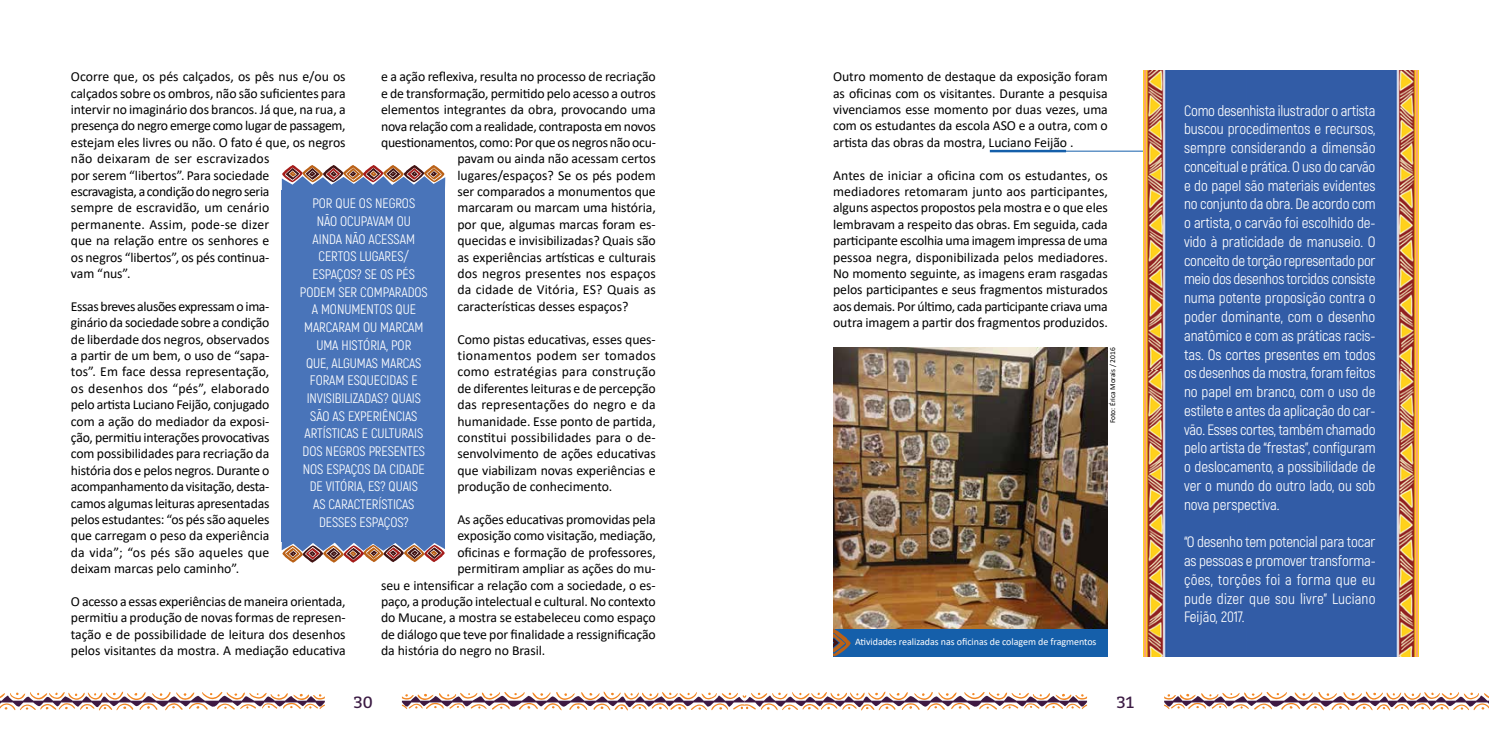
<style>
.page{position:relative;width:1489px;height:745px;background:#fff}
.page>*{position:absolute;margin:0;border:0;box-sizing:border-box;transform-origin:0 0}
.t1{font:16.25px "Bitter";color:#3b1a43}
.t2{font:15px/18.8px "Akrobat";letter-spacing:-.005em;color:#fff;text-align:justify}
.t3{font:13.75px/16.4px "Calibri";letter-spacing:-.005em;color:#000;text-align:justify}
.t4{font:13.75px/17.6px "Akrobat";letter-spacing:-.005em;color:#fff}
.t5{font:10px "Calibri";letter-spacing:-.005em;color:#fff}
.t6{font:7.5px "Calibri";letter-spacing:-.005em;color:#000}
</style>
<div class="page">
<svg style="left:0;top:691px;width:325px;height:19px"></svg>
<svg style="left:402px;top:691px;width:684px;height:19px"></svg>
<svg style="left:1164px;top:691px;width:324px;height:19px"></svg>
<img style="left:833px;top:347px;width:274px;height:281px">
<div style="left:833px;top:628px;width:274px;height:28px;background:#155faa"></div>
<svg style="left:833px;top:628px;width:17px;height:28px"></svg>
<svg style="left:1062px;top:149px;width:81px;height:3px"></svg>
<img style="left:1143px;top:71px;width:103px;height:299px">
<img style="left:1143px;top:370px;width:103px;height:286px">
<img style="left:1246px;top:71px;width:171px;height:299px">
<img style="left:1246px;top:370px;width:171px;height:286px">
<hr style="left:989px;top:150px;width:76px;height:2px;background:#155faa">
<div style="left:282px;top:190px;width:163px;height:351px;background:#4974b9"></div>
<svg style="left:282px;top:165px;width:163px;height:25px"></svg>
<svg style="left:282px;top:541px;width:163px;height:21px"></svg>
<p class="t3" style="left:71px;top:68px;width:276px;text-align:left">Ocorre que, os pés calçados, os pês nus e/ou os calçados sobre os ombros, não são suficientes para intervir no imaginário dos brancos. Já que, na rua, a presença do negro emerge como lugar de passagem, estejam eles livres ou não. O fato é que, os negros não deixaram de ser escravizados<br>por serem “libertos”. Para sociedade<br>escravagista, a condição do negro seria<br>sempre de escravidão, um cenário permanente. Assim, pode-se dizer<br>que na relação entre os senhores e<br>os negros “libertos”, os pés continua-<br>vam “nus”.</p>
<p class="t3" style="left:71px;top:297px;width:200px">Essas breves alusões expressam o ima&shy;ginário da sociedade sobre a condição de liberdade dos negros, observados a partir de um bem, o uso de “sapa&shy;tos”. Em face dessa representação, os desenhos dos “pés”, elaborado pelo artista Luciano Feijão, conjugado com a ação do mediador da exposi&shy;ção, permitiu interações provocativas com possibilidades para recriação da história dos e pelos negros. Durante o acompanhamento da visitação, desta&shy;camos algumas leituras apresentadas pelos estudantes: “os pés são aqueles que carregam o peso da experiência da vida”; “os pés são aqueles que deixam marcas pelo caminho”.</p>
<p class="t3" style="left:71px;top:592px;width:276px">O acesso a essas experiências de maneira orientada, permitiu a produção de novas formas de represen&shy;tação e de possibilidade de leitura dos desenhos pelos visitantes da mostra. A mediação educativa</p>
<p class="t3" style="left:381px;top:68px;width:276px">e a ação reflexiva, resulta no processo de recriação</p>
<p class="t3" style="left:381px;top:85px;width:276px">e de transformação, permitido pelo acesso a outros</p>
<p class="t3" style="left:381px;top:101px;width:276px">elementos integrantes da obra, provocando uma</p>
<p class="t3" style="left:381px;top:117px;width:276px">nova relação com a realidade, contraposta em novos</p>
<p class="t3" style="left:381px;top:134px;width:276px">questionamentos, como: Por que os negros não ocu-</p>
<p class="t3" style="left:457px;top:150px;width:200px">pavam ou ainda não acessam certos</p>
<p class="t3" style="left:457px;top:166px;width:200px">lugares/espaços? Se os pés podem</p>
<p class="t3" style="left:457px;top:183px;width:200px">ser comparados a monumentos que</p>
<p class="t3" style="left:457px;top:199px;width:200px">marcaram ou marcam uma história,</p>
<p class="t3" style="left:457px;top:216px;width:200px">por que, algumas marcas foram es-</p>
<p class="t3" style="left:457px;top:232px;width:200px">quecidas e invisibilizadas? Quais são</p>
<p class="t3" style="left:457px;top:248px;width:200px">as experiências artísticas e culturais</p>
<p class="t3" style="left:457px;top:265px;width:200px">dos negros presentes nos espaços</p>
<p class="t3" style="left:457px;top:281px;width:200px">da cidade de Vitória, ES? Quais as</p>
<p class="t3" style="left:457px;top:297px;width:172px">características desses espaços?</p>
<p class="t3" style="left:457px;top:330px;width:200px">Como pistas educativas, esses ques&shy;tionamentos podem ser tomados como estratégias para construção de diferentes leituras e de percepção das representações do negro e da humanidade. Esse ponto de partida, constitui possibilidades para o de&shy;senvolvimento de ações educativas que viabilizam novas experiências e produção de conhecimento.</p>
<p class="t3" style="left:457px;top:510px;width:200px">As ações educativas promovidas pela</p>
<p class="t3" style="left:457px;top:527px;width:200px">exposição como visitação, mediação,</p>
<p class="t3" style="left:457px;top:543px;width:200px">oficinas e formação de professores,</p>
<p class="t3" style="left:457px;top:559px;width:200px">permitiram ampliar as ações do mu-</p>
<p class="t3" style="left:381px;top:576px;width:276px">seu e intensificar a relação com a sociedade, o es-</p>
<p class="t3" style="left:381px;top:592px;width:276px">paço, a produção intelectual e cultural. No contexto</p>
<p class="t3" style="left:381px;top:609px;width:276px">do Mucane, a mostra se estabeleceu como espaço</p>
<p class="t3" style="left:381px;top:625px;width:276px">de diálogo que teve por finalidade a ressignificação</p>
<p class="t3" style="left:381px;top:641px;width:166px">da história do negro no Brasil.</p>
<p class="t4" style="left:317px;top:194px;width:86px;text-indent:-4px">Por que os negros não ocupavam</p>
<p class="t4" style="left:397px;top:212px;width:8px">ou</p>
<p class="t4" style="left:312px;top:230px;width:7px">ainda</p>
<p class="t4" style="left:345px;top:230px;width:31px">não acessam</p>
<p class="t4" style="left:318px;top:247px;width:8px">certos</p>
<p class="t4" style="left:359px;top:247px;width:26px">lu gares</p>
<p class="t4" style="left:403px;top:247px;width:7px">/</p>
<p class="t4" style="left:312px;top:265px;width:7px">espa</p>
<p class="t4" style="left:337px;top:265px;width:79px">ços? Se os pés</p>
<p class="t4" style="left:300px;top:283px;width:8px">podem</p>
<p class="t4" style="left:338px;top:283px;width:30px">ser comparados</p>
<p class="t4" style="left:312px;top:300px;width:18px">amonumentos</p>
<p class="t4" style="left:395px;top:300px;width:14px">que</p>
<p class="t4" style="left:304px;top:318px;width:8px">marcaram</p>
<p class="t4" style="left:363px;top:318px;width:25px">ou marcam</p>
<p class="t4" style="left:316px;top:336px;width:9px">uma</p>
<p class="t4" style="left:306px;top:336px;width:93px;text-indent:35px">história, por que, algumas</p>
<p class="t4" style="left:381px;top:354px;width:8px">marcas</p>
<p class="t4" style="left:310px;top:371px;width:8px">foram</p>
<p class="t4" style="left:347px;top:371px;width:27px">esquecidas</p>
<p class="t4" style="left:411px;top:371px;width:6px">e</p>
<p class="t4" style="left:307px;top:389px;width:6px">invisibili</p>
<p class="t4" style="left:353px;top:389px;width:13px">zadas</p>
<p class="t4" style="left:383px;top:389px;width:15px">? Quais</p>
<p class="t4" style="left:310px;top:407px;width:85px">são as experi ências</p>
<p class="t4" style="left:304px;top:424px;width:28px">artísticas</p>
<p class="t4" style="left:302px;top:424px;width:76px;text-indent:59px">e culturais dos negros presentes nos</p>
<p class="t4" style="left:310px;top:460px;width:87px;text-align:justify;text-indent:41px">çosdacidade de Vitória, ES? Quais as caracter</p>
<p class="t4" style="left:326px;top:460px;width:7px">espa</p>
<p class="t4" style="left:378px;top:495px;width:10px">ísticas</p>
<p class="t4" style="left:319px;top:513px;width:7px">desses</p>
<p class="t4" style="left:359px;top:513px;width:7px">espa</p>
<p class="t4" style="left:384px;top:513px;width:26px">ços?</p>
<p class="t3" style="left:833px;top:68px;width:276px">Outro momento de destaque da exposição foram as oficinas com os visitantes. Durante a pesquisa vivenciamos esse momento por duas vezes, uma com os estudantes da escola ASO e a outra, com o artista das obras da mostra, Luciano Feijão .</p>
<p class="t3" style="left:833px;top:166px;width:276px">Antes de iniciar a oficina com os estudantes, os mediadores retomaram junto aos participantes, alguns aspectos propostos pela mostra e o que eles lembravam a respeito das obras. Em seguida, cada participante escolhia uma imagem impressa de uma pessoa negra, disponibilizada pelos mediadores.<br>No momento seguinte, as imagens eram rasgadas pelos participantes e seus fragmentos misturados aos demais. Por último, cada participante criava uma outra imagem a partir dos fragmentos produzidos.</p>
<p class="t6" style="left:1107px;top:423px;width:77px;rotate:-90deg">Foto: Érica Morais / 2016</p>
<p class="t5" style="left:855px;top:634px;width:243px">Atividades realizadas nas oficinas de colagem de fragmentos</p>
<p class="t1" style="left:353px;top:690px;width:21px">30</p>
<p class="t1" style="left:1116px;top:690px;width:19px">31</p>
<p class="t2" style="left:1183px;top:101px;width:193px">Como desenhista ilustrador o artista buscou procedimentos e recursos, sempre considerando a dimensão conceitual e prática. O uso do carvão e do papel são materiais evidentes no conjunto da obra. De acordo com o artista, o carvão foi escolhido de&shy;vido à praticidade de manuseio. O conceito de torção representado por meio dos desenhos torcidos consiste numa potente proposição contra o poder dominante, com o desenho anatômico e com as práticas racis&shy;tas. Os cortes presentes em todos os desenhos da mostra, foram feitos no papel em branco, com o uso de estilete e antes da aplicação do car&shy;vão. Esses cortes, também chamado pelo artista de “frestas”, configuram o deslocamento, a possibilidade de ver o mundo do outro lado, ou sob nova perspectiva.</p>
<p class="t2" style="left:1183px;top:532px;width:193px">“O desenho tem potencial para tocar as pessoas e promover transforma&shy;ções, torções foi a forma que eu pude dizer que sou livre” Luciano Feijão, 2017.</p>
</div>
